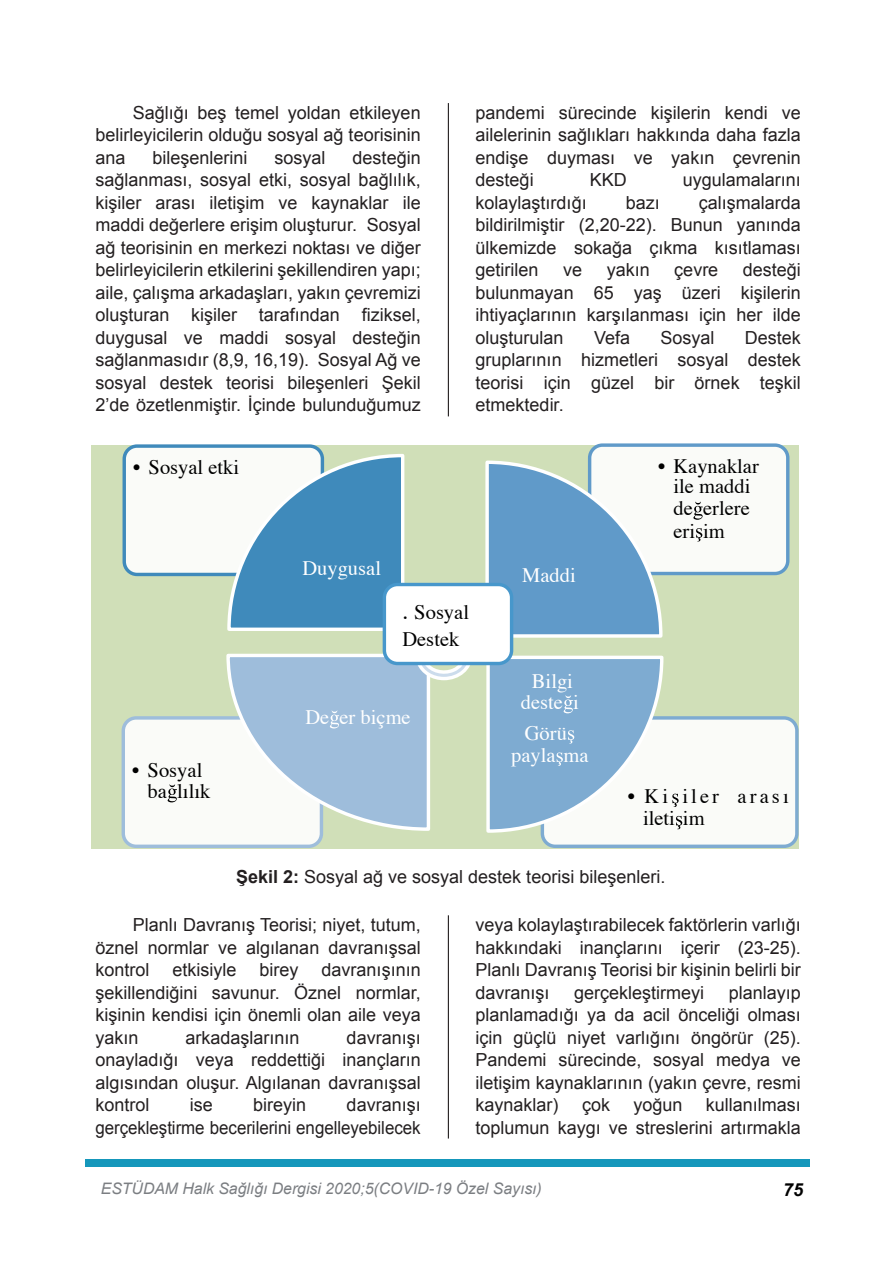
<style>
.page{position:relative;width:893px;height:1263px;background:#fff}
.page>*{position:absolute;margin:0;border:0;box-sizing:border-box;transform-origin:0 0}
.t1{font:20.55px/21.6px "Times";color:#000}
.t2{font:20.55px/20.5px "Times";color:#fff;text-align:center}
.t3{font:20.55px/22.2px "Times";letter-spacing:.15em;color:#000}
.t4{font:18px/22.5px "Arial";color:#231f20;text-align:justify}
.t5{font:italic 700 18px "Arial";color:#000}
.t6{font:italic 15.9px "Arial";color:#7b7e82}
.s1{font-size:23.85px}
.s2{font-weight:700}
</style>
<div class="page">
<div style="left:85px;top:1159px;width:725px;height:8px;background:#1597bb"></div>
<hr style="left:448px;top:103px;width:1px;height:313px;background:#231f20">
<hr style="left:448px;top:915px;width:1px;height:223px;background:#231f20">
<div style="left:91px;top:445px;width:708px;height:404px;background:#d0dfb8"></div>
<div style="left:542px;top:718px;width:255px;height:128px;background:#fafbf8;border-radius:13px"></div>
<div style="left:541px;top:716px;width:258px;height:132px;border:3px solid #7eabd1;border-radius:13px"></div>
<svg style="left:672px;top:794px;width:7px;height:13px"></svg>
<svg style="left:676px;top:816px;width:6px;height:13px"></svg>
<div style="left:123px;top:718px;width:198px;height:128px;background:#fafbf8;border-radius:13px"></div>
<div style="left:122px;top:716px;width:201px;height:132px;border:3px solid #9ebddb;border-radius:13px"></div>
<svg style="left:168px;top:784px;width:9px;height:18px"></svg>
<div style="left:590px;top:445px;width:198px;height:128px;background:#fafbf8;border-radius:13px"></div>
<div style="left:588px;top:443px;width:201px;height:132px;border:3px solid #609ac9;border-radius:13px"></div>
<svg style="left:693px;top:502px;width:10px;height:18px"></svg>
<svg style="left:696px;top:528px;width:6px;height:13px"></svg>
<div style="left:124px;top:446px;width:198px;height:128px;background:#fafbf8;border-radius:13px"></div>
<div style="left:123px;top:444px;width:201px;height:132px;border:3px solid #3f8abb;border-radius:13px"></div>
<svg style="left:485px;top:655px;width:180px;height:179px"></svg>
<svg style="left:226px;top:452px;width:438px;height:187px"></svg>
<svg style="left:225px;top:650px;width:249px;height:182px"></svg>
<div style="left:384px;top:584px;width:128px;height:79px;background:#fff;border-radius:13px"></div>
<div style="left:383px;top:583px;width:130px;height:82px;border:3px solid #4797cb;border-radius:13px"></div>
<p class="t4" style="left:95px;top:102px;width:327px;text-indent:37px">Sağlığı beş temel yoldan etkileyen belirleyicilerin olduğu sosyal ağ teorisinin ana</p>
<p class="t4" style="left:95px;top:147px;width:327px;text-indent:257px">desteğin sağlanması, sosyal etki, sosyal bağlılık, kişiler arası iletişim ve kaynaklar ile maddi değerlere erişim oluşturur. Sosyal ağ teorisinin en merkezi noktası ve diğer belirleyicilerin etkilerini şekillendiren yapı; aile, çalışma arkadaşları, yakın çevremizi oluşturan kişiler tarafından fiziksel, duygusal ve maddi sosyal desteğin sağlanmasıdır (8,9, 16,19). Sosyal Ağ ve sosyal destek teorisi bileşenleri Şekil 2’de özetlenmiştir. İçinde bulunduğumuz</p>
<p class="t4" style="left:152px;top:147px;width:97px">bileşenlerini</p>
<p class="t4" style="left:275px;top:147px;width:53px">sosyal</p>
<p class="t1" style="left:133px;top:457px;width:108px">• Sosyal etki</p>
<p class="t4" style="left:476px;top:102px;width:327px">pandemi sürecinde kişilerin kendi ve ailelerinin sağlıkları hakkında daha fazla endişe duyması ve yakın çevrenin desteği</p>
<p class="t4" style="left:590px;top:169px;width:39px">KKD</p>
<p class="t4" style="left:683px;top:169px;width:120px">uygulamalarını</p>
<p class="t4" style="left:476px;top:192px;width:327px;text-indent:223px">çalışmalarda bildirilmiştir (2,20-22). Bunun yanında ülkemizde sokağa çıkma kısıtlaması getirilen</p>
<p class="t4" style="left:476px;top:192px;width:113px">kolaylaştırdığı</p>
<p class="t4" style="left:626px;top:192px;width:36px">bazı</p>
<p class="t4" style="left:476px;top:259px;width:327px;text-indent:267px">desteği bulunmayan 65 yaş üzeri kişilerin ihtiyaçlarının karşılanması için her ilde oluşturulan</p>
<p class="t4" style="left:563px;top:259px;width:21px">ve</p>
<p class="t4" style="left:607px;top:259px;width:45px">yakın</p>
<p class="t4" style="left:674px;top:259px;width:46px">çevre</p>
<p class="t4" style="left:594px;top:327px;width:38px">Vefa</p>
<p class="t4" style="left:660px;top:327px;width:56px">Sosyal</p>
<p class="t4" style="left:476px;top:327px;width:327px;text-indent:269px">Destek gruplarının hizmetleri sosyal destek teorisi için güzel bir örnek teşkil etmektedir.</p>
<p class="t1" style="left:673px;top:456px;width:87px;text-indent:-15px">• Kaynaklar ile maddi de erlere eri im</p>
<p class="t2" style="left:302px;top:559px;width:80px">Duygusal</p>
<p class="t2" style="left:522px;top:566px;width:55px">Maddi</p>
<p class="t1" style="left:148px;top:761px;width:64px;line-height:20.5px;text-indent:-15px">• Sosyal ba lılık</p>
<p class="t1" style="left:402px;top:599px;width:68px;line-height:27.9px"><span class="s1">.</span> Sosyal<br>Destek</p>
<p class="t2" style="left:305px;top:708px;width:107px">De er biçme</p>
<p class="t2" style="left:521px;top:672px;width:60px">Bilgi deste i</p>
<p class="t2" style="left:511px;top:723px;width:79px;line-height:22.2px">Görü payla ma</p>
<p class="t3" style="left:643px;top:786px;width:147px;text-indent:-15px">• Ki iler arası ileti im</p>
<p class="t4" style="left:236px;top:865px;width:431px"><span class="s2">Şekil 2:</span> Sosyal ağ ve sosyal destek teorisi bileşenleri.</p>
<p class="t4" style="left:95px;top:914px;width:327px;text-indent:37px">Planlı Davranış Teorisi; niyet, tutum, öznel normlar ve algılanan davranışsal kontrol</p>
<p class="t4" style="left:95px;top:959px;width:327px;text-indent:226px">davranışının şekillendiğini savunur. Öznel normlar, kişinin kendisi için önemli olan aile veya yakın</p>
<p class="t4" style="left:172px;top:959px;width:66px">etkisiyle</p>
<p class="t4" style="left:260px;top:959px;width:41px">birey</p>
<p class="t4" style="left:95px;top:1026px;width:327px;text-indent:251px">davranışı onayladığı veya reddettiği inançların algısından oluşur. Algılanan davranışsal kontrol</p>
<p class="t4" style="left:185px;top:1026px;width:116px">arkadaşlarının</p>
<p class="t4" style="left:95px;top:1094px;width:327px;text-align:right">davranışı<br>gerçekleştirme becerilerini engelleyebilecek</p>
<p class="t4" style="left:190px;top:1094px;width:25px">ise</p>
<p class="t4" style="left:253px;top:1094px;width:55px">bireyin</p>
<p class="t4" style="left:476px;top:914px;width:327px">veya kolaylaştırabilecek faktörlerin varlığı hakkındaki inançlarını içerir (23-25).<br>Planlı Davranış Teorisi bir kişinin belirli bir davranışı</p>
<p class="t4" style="left:476px;top:981px;width:327px;text-indent:253px">planlayıp planlamadığı ya da acil önceliği olması için güçlü niyet varlığını öngörür (25).<br>Pandemi sürecinde, sosyal medya ve iletişim kaynaklarının (yakın çevre, resmi kaynaklar)</p>
<p class="t4" style="left:574px;top:981px;width:132px">gerçekleştirmeyi</p>
<p class="t4" style="left:476px;top:1094px;width:327px;text-align:right">kullanılması<br>toplumun kaygı ve streslerini artırmakla</p>
<p class="t4" style="left:582px;top:1094px;width:30px">çok</p>
<p class="t4" style="left:633px;top:1094px;width:51px">yoğun</p>
<p class="t6" style="left:101px;top:1178px;width:442px">ESTÜDAM Halk Sağlığı Dergisi 2020;5(COVID-19 Özel Sayısı)</p>
<p class="t5" style="left:783px;top:1178px;width:22px">75</p>
</div>
